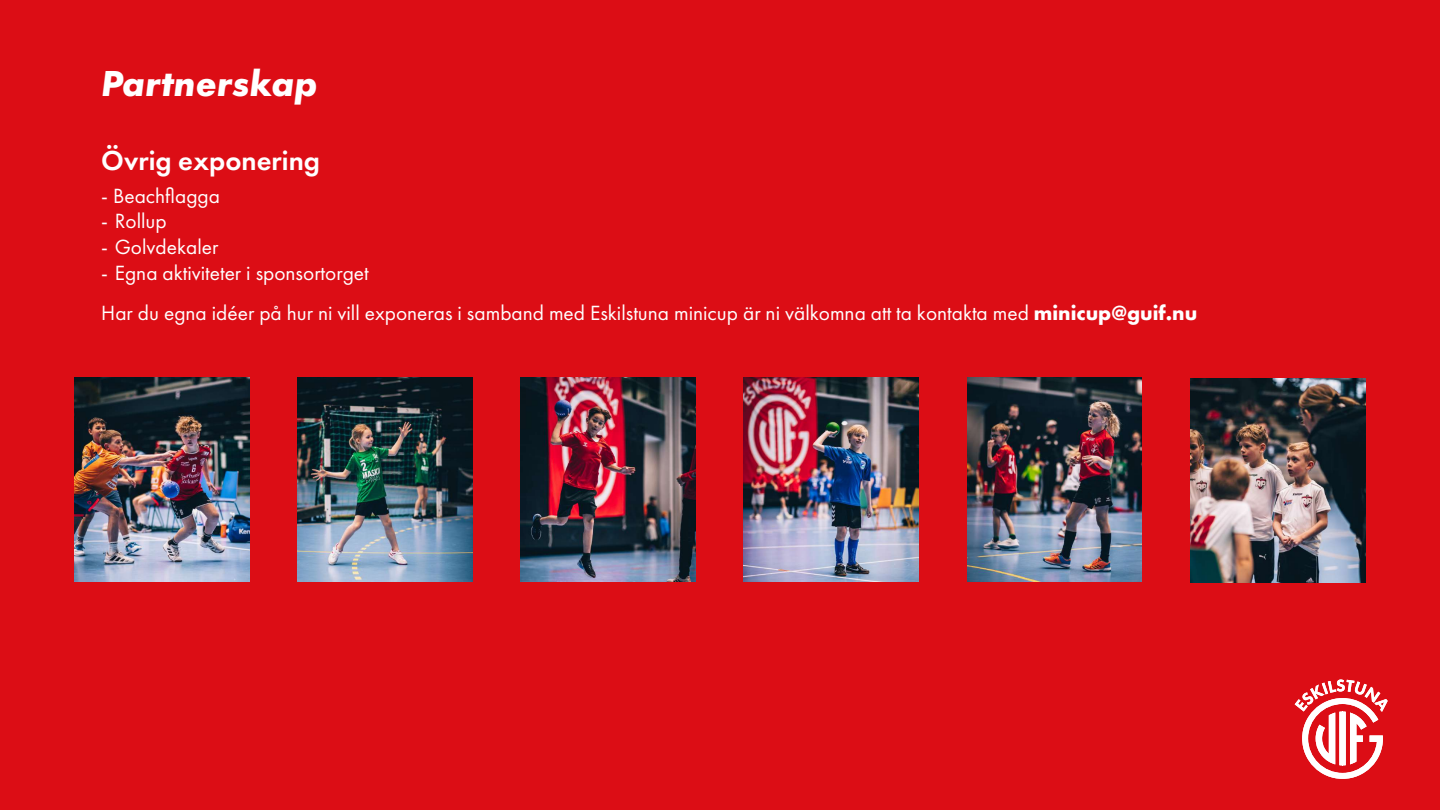
<style>
.page{position:relative;width:1440px;height:810px;background:#dc0d15}
.page>*{position:absolute;margin:0;border:0;box-sizing:border-box;transform-origin:0 0}
.t1{font:italic 700 37.5px "Futura PT";color:#fff}
.t2{font:600 28.5px "Futura PT";color:#fff}
.t3{font:21.38px "Futura PT";color:#fff}
.s1{font-weight:700}
</style>
<div class="page">
<img style="left:744px;top:378px;width:175px;height:204px">
<img style="left:1190px;top:378px;width:175px;height:204px">
<img style="left:967px;top:378px;width:175px;height:204px">
<img style="left:521px;top:378px;width:174px;height:204px">
<img style="left:297px;top:378px;width:175px;height:204px">
<img style="left:74px;top:378px;width:175px;height:204px">
<svg style="left:1295px;top:679px;width:93px;height:100px"></svg>
<h1 class="t1" style="left:101px;top:60px;width:218px">Partnerskap</h1>
<h2 class="t2" style="left:101px;top:142px;width:220px">Övrig exponering</h2>
<p class="t3" style="left:101px;top:183px;width:120px">- Beachflagga</p>
<p class="t3" style="left:101px;top:209px;width:67px">- Rollup</p>
<p class="t3" style="left:101px;top:234px;width:119px">- Golvdekaler</p>
<p class="t3" style="left:101px;top:260px;width:269px">- Egna aktiviteter i sponsortorget</p>
<p class="t3" style="left:101px;top:301px;width:1098px">Har du egna idéer på hur ni vill exponeras i samband med Eskilstuna minicup är ni välkomna att ta kontakta med <span class="s1">minicup@guif.nu</span></p>
</div>
